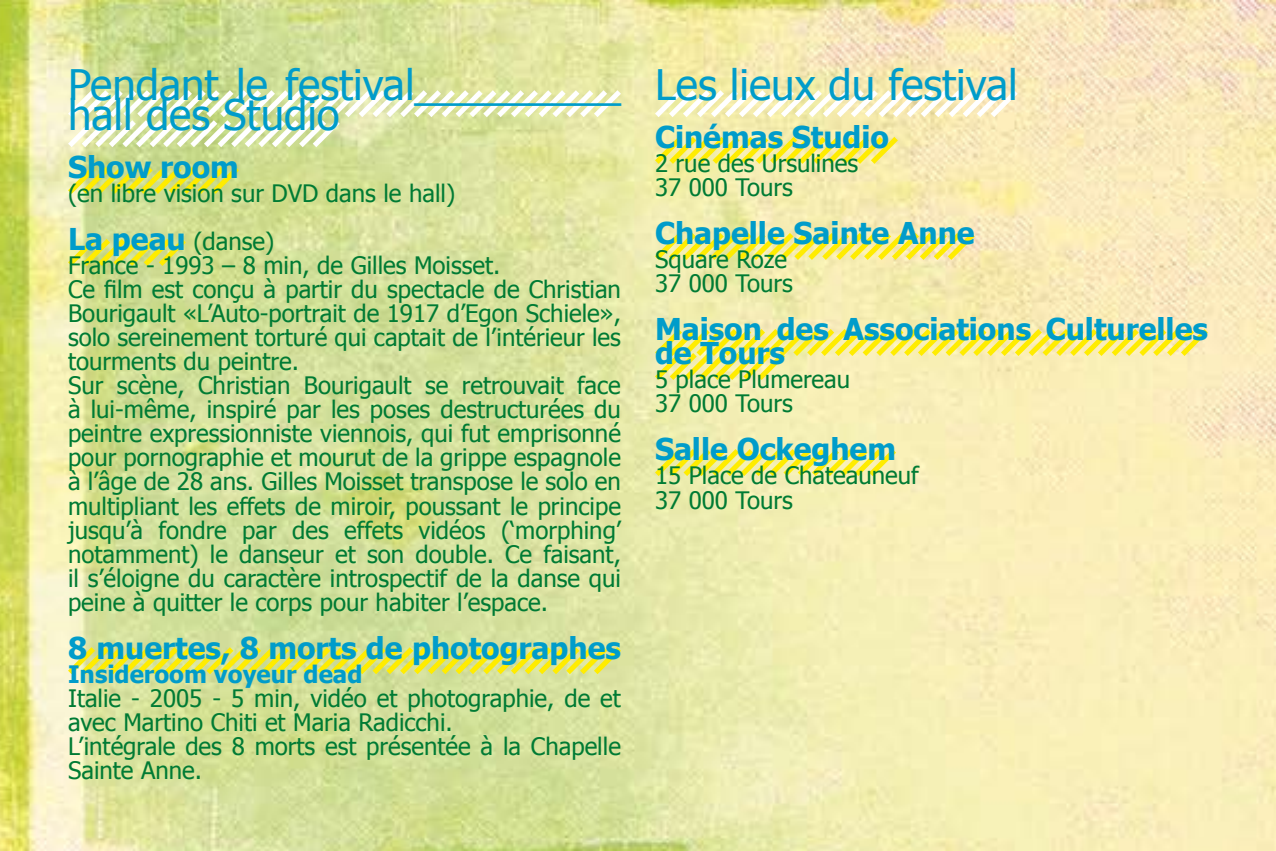
<style>
.page{position:relative;width:1276px;height:851px;background:#fff}
.page>*{position:absolute;margin:0;border:0;box-sizing:border-box;transform-origin:0 0}
.t1{font:42px/30px "Tahoma";color:#009cca}
.t2{font:700 30px/24px "Tahoma";color:#009cca}
.t3{font:24px/24px "Tahoma";color:#007b34}
.t4{font:700 24px "Tahoma";color:#009cca}
.s1{font-weight:700;font-size:30px;color:#009cca}
</style>
<div class="page">
<img style="left:0;top:0;width:1276px;height:850px">
<svg style="left:63px;top:85px;width:563px;height:67px"></svg>
<svg style="left:63px;top:161px;width:181px;height:38px;background:#dbe16b"></svg>
<svg style="left:63px;top:233px;width:128px;height:38px;background:#dfe271"></svg>
<svg style="left:63px;top:641px;width:563px;height:38px;background:#e2e46e"></svg>
<svg style="left:649px;top:85px;width:374px;height:37px"></svg>
<svg style="left:649px;top:131px;width:254px;height:38px;background:#f7eb7e"></svg>
<svg style="left:649px;top:227px;width:331px;height:38px;background:#f6ea7e"></svg>
<svg style="left:649px;top:323px;width:564px;height:62px;background:#f9ed8d"></svg>
<svg style="left:649px;top:443px;width:252px;height:38px;background:#f5ed80"></svg>
<h1 class="t1" style="left:68px;top:68px;width:554px">Pendant le festival_________ hall des Studio</h1>
<p class="t2" style="left:68px;top:153px;width:172px">Show room</p>
<p class="t3" style="left:68px;top:168px;width:389px;line-height:48px">(en libre vision sur DVD dans le hall)<br><span class="s1">La peau</span> (danse)</p>
<p class="t3" style="left:68px;top:252px;width:554px">France - 1993 – 8 min, de Gilles Moisset.<br>Ce film est conçu à partir du spectacle de Christian Bourigault «L’Auto-portrait de 1917 d’Egon Schiele», solo sereinement torturé qui captait de l’intérieur les tourments du peintre.<br>Sur scène, Christian Bourigault se retrouvait face à lui-même, inspiré par les poses destructurées du peintre expressionniste viennois, qui fut emprisonné pour pornographie et mourut de la grippe espagnole à l’âge de 28 ans. Gilles Moisset transpose le solo en multipliant les effets de miroir, poussant le principe jusqu’à fondre par des effets vidéos (‘morphing’ notamment) le danseur et son double. Ce faisant, il s’éloigne du caractère introspectif de la danse qui peine à quitter le corps pour habiter l’espace.</p>
<p class="t2" style="left:68px;top:633px;width:554px">8 muertes, 8 morts de photographes</p>
<p class="t4" style="left:68px;top:657px;width:296px">Insideroom voyeur dead</p>
<p class="t3" style="left:68px;top:684px;width:554px">Italie - 2005 - 5 min, vidéo et photographie, de et avec Martino Chiti et Maria Radicchi.<br>L’intégrale des 8 morts est présentée à la Chapelle Sainte Anne.</p>
<h1 class="t1" style="left:655px;top:68px;width:364px">Les lieux du festival</h1>
<p class="t2" style="left:655px;top:123px;width:236px">Cinémas Studio</p>
<p class="t3" style="left:655px;top:150px;width:205px">2 rue des Ursulines<br>37 000 Tours</p>
<p class="t2" style="left:655px;top:219px;width:321px">Chapelle Sainte Anne</p>
<p class="t3" style="left:655px;top:246px;width:139px">Square Roze<br>37 000 Tours</p>
<p class="t2" style="left:655px;top:315px;width:554px">Maison des Associations Culturelles de Tours</p>
<p class="t3" style="left:655px;top:366px;width:197px">5 place Plumereau<br>37 000 Tours</p>
<p class="t2" style="left:655px;top:435px;width:243px">Salle Ockeghem</p>
<p class="t3" style="left:655px;top:462px;width:265px">15 Place de Chateauneuf<br>37 000 Tours</p>
</div>
